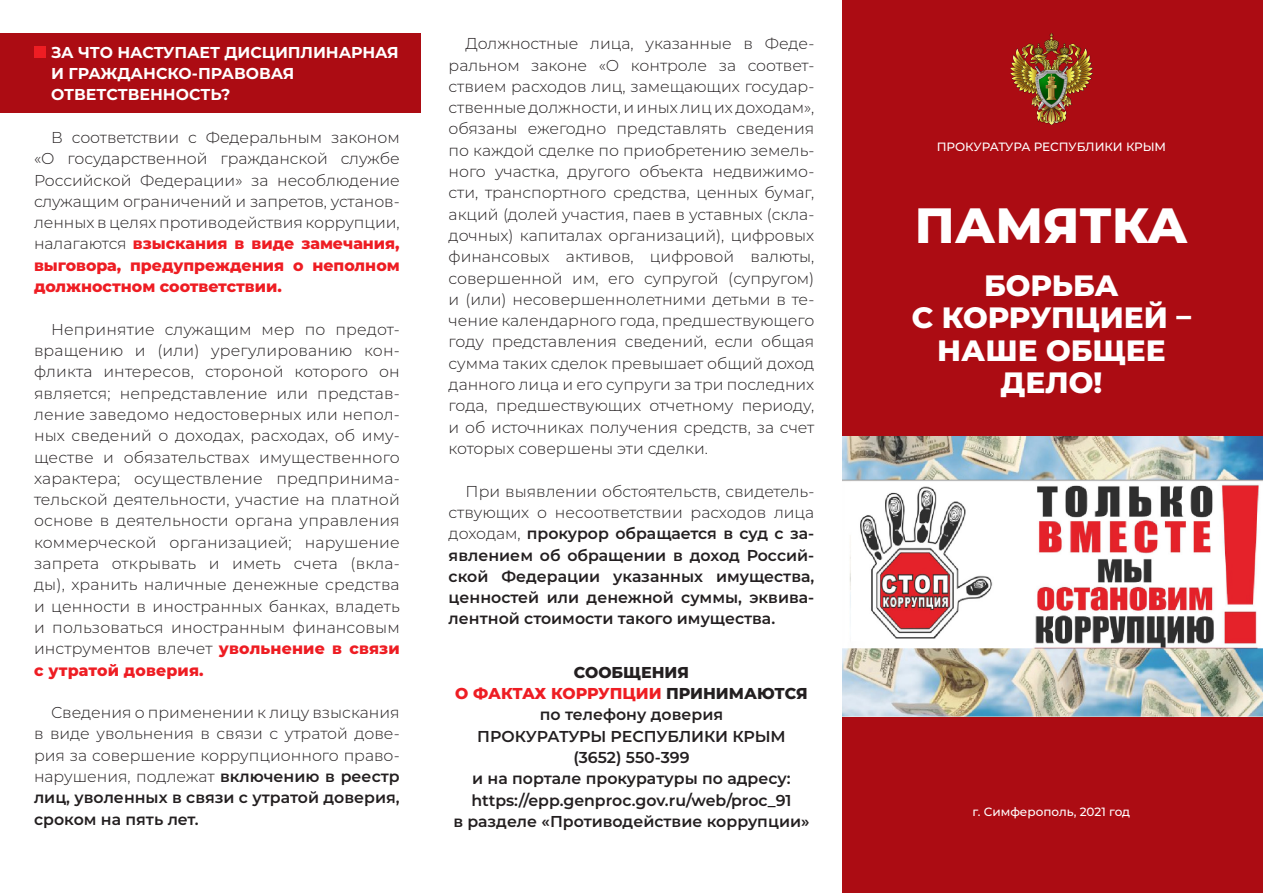
<style>
.page{position:relative;width:1263px;height:893px;background:#fff}
.page>*{position:absolute;margin:0;border:0;box-sizing:border-box;transform-origin:0 0}
.t1{font:800 49.5px "Montserrat";color:#fff}
.t2{font:800 29.4px/32.1px "Montserrat";color:#fff;text-align:center}
.t3{font:300 15.75px/21.3px "Montserrat";color:#231f20;text-align:justify}
.t4{font:600 15.75px/21.3px "Montserrat";color:#231f20;text-align:justify}
.t5{font:700 15.75px "Montserrat";letter-spacing:-.005em;color:#fff}
.t6{font:800 15.75px "Montserrat";letter-spacing:-.01em;color:#ee1d23}
.t7{font:800 15.75px "Montserrat";color:#231f20}
.t8{font:500 12px "Montserrat";letter-spacing:-.005em;color:#fff}
.s1{font-weight:800;color:#ee1d23}
.s2{font-weight:600}
.s3{font-weight:300}
.s4{color:#231f20}
</style>
<div class="page">
<div style="left:0;top:34px;width:421px;height:79px;background:#ac0c13"></div>
<div style="left:842px;top:0;width:421px;height:893px;background:#ac0c13"></div>
<img style="left:842px;top:437px;width:421px;height:280px">
<img style="left:1010px;top:34px;width:83px;height:90px">
<div style="left:34px;top:46px;width:11px;height:12px;background:#ee1d23"></div>
<p class="t5" style="left:51px;top:41px;width:349px">ЗА ЧТО НАСТУПАЕТ ДИСЦИПЛИНАРНАЯ</p>
<p class="t5" style="left:51px;top:62px;width:245px">И ГРАЖДАНСКО-ПРАВОВАЯ</p>
<p class="t5" style="left:51px;top:83px;width:181px">ОТВЕТСТВЕННОСТЬ?</p>
<p class="t3" style="left:34px;top:126px;width:367px;text-indent:17px">В соответствии с Федеральным законом «О государственной гражданской службе Российской Федерации» за несоблюдение служащим ограничений и запретов, установ&shy;ленных в целях противодействия коррупции, налагаются <span class="s1">взыскания в виде замечания, выговора, предупреждения о неполном должностном соответствии.</span></p>
<p class="t3" style="left:34px;top:318px;width:367px;text-indent:17px">Непринятие служащим мер по предот&shy;вращению и (или) урегулированию кон&shy;фликта интересов, стороной которого он является; непредставление или представ&shy;ление заведомо недостоверных или непол&shy;ных сведений о доходах, расходах, об иму&shy;ществе и обязательствах имущественного характера; осуществление предпринима&shy;тельской деятельности, участие на платной основе в деятельности органа управления коммерческой организацией; нарушение запрета открывать и иметь счета (вкла&shy;ды), хранить наличные денежные средства и ценности в иностранных банках, владеть и пользоваться иностранным финансовым инструментов влечет <span class="s1">увольнение в связи с утратой доверия.</span></p>
<p class="t3" style="left:34px;top:701px;width:367px;text-indent:17px">Сведения о применении к лицу взыскания в виде увольнения в связи с утратой дове&shy;рия за совершение коррупционного право&shy;нарушения, подлежат <span class="s2">включению в реестр лиц, уволенных в связи с утратой доверия, сроком на пять лет.</span></p>
<p class="t3" style="left:449px;top:33px;width:367px;text-indent:17px">Должностные лица, указанные в Феде&shy;ральном законе «О контроле за соответ&shy;ствием расходов лиц, замещающих государ&shy;ственные должности, и иных лиц их доходам», обязаны ежегодно представлять сведения по каждой сделке по приобретению земель&shy;ного участка, другого объекта недвижимо&shy;сти, транспортного средства, ценных бумаг, акций (долей участия, паев в уставных (скла&shy;дочных) капиталах организаций), цифровых финансовых активов, цифровой валюты, совершенной им, его супругой (супругом) и (или) несовершеннолетними детьми в те&shy;чение календарного года, предшествующего году представления сведений, если общая сумма таких сделок превышает общий доход данного лица и его супруги за три последних года, предшествующих отчетному периоду, и об источниках получения средств, за счет которых совершены эти сделки.</p>
<p class="t4" style="left:449px;top:480px;width:367px;text-indent:17px"><span class="s3">При выявлении обстоятельств, свидетель&shy;ствующих о несоответствии расходов лица доходам,</span> прокурор обращается в суд с за&shy;явлением об обращении в доход Россий&shy;ской Федерации указанных имущества, ценностей или денежной суммы, эквива&shy;лентной стоимости такого имущества.</p>
<p class="t7" style="left:574px;top:661px;width:117px">СООБЩЕНИЯ</p>
<p class="t6" style="left:455px;top:682px;width:354px">О ФАКТАХ КОРРУПЦИИ <span class="s4">ПРИНИМАЮТСЯ</span></p>
<p class="t4" style="left:540px;top:703px;width:185px">по телефону доверия</p>
<p class="t4" style="left:477px;top:725px;width:310px">ПРОКУРАТУРЫ РЕСПУБЛИКИ КРЫМ</p>
<p class="t4" style="left:573px;top:746px;width:118px">(3652) 550-399</p>
<p class="t4" style="left:471px;top:767px;width:322px">и на портале прокуратуры по адресу: https://epp.genproc.gov.ru/web/proc_91</p>
<p class="t4" style="left:453px;top:810px;width:358px">в разделе «Противодействие коррупции»</p>
<p class="t8" style="left:937px;top:138px;width:231px">ПРОКУРАТУРА РЕСПУБЛИКИ КРЫМ</p>
<p class="t1" style="left:915px;top:189px;width:275px">ПАМЯТКА</p>
<p class="t2" style="left:984px;top:268px;width:136px">БОРЬБА</p>
<p class="t2" style="left:912px;top:300px;width:281px">С КОРРУПЦИЕЙ –<br>НАШЕ ОБЩЕЕ</p>
<p class="t2" style="left:1000px;top:365px;width:103px">ДЕЛО!</p>
<p class="t8" style="left:972px;top:804px;width:159px">г. Симферополь, 2021 год</p>
</div>
